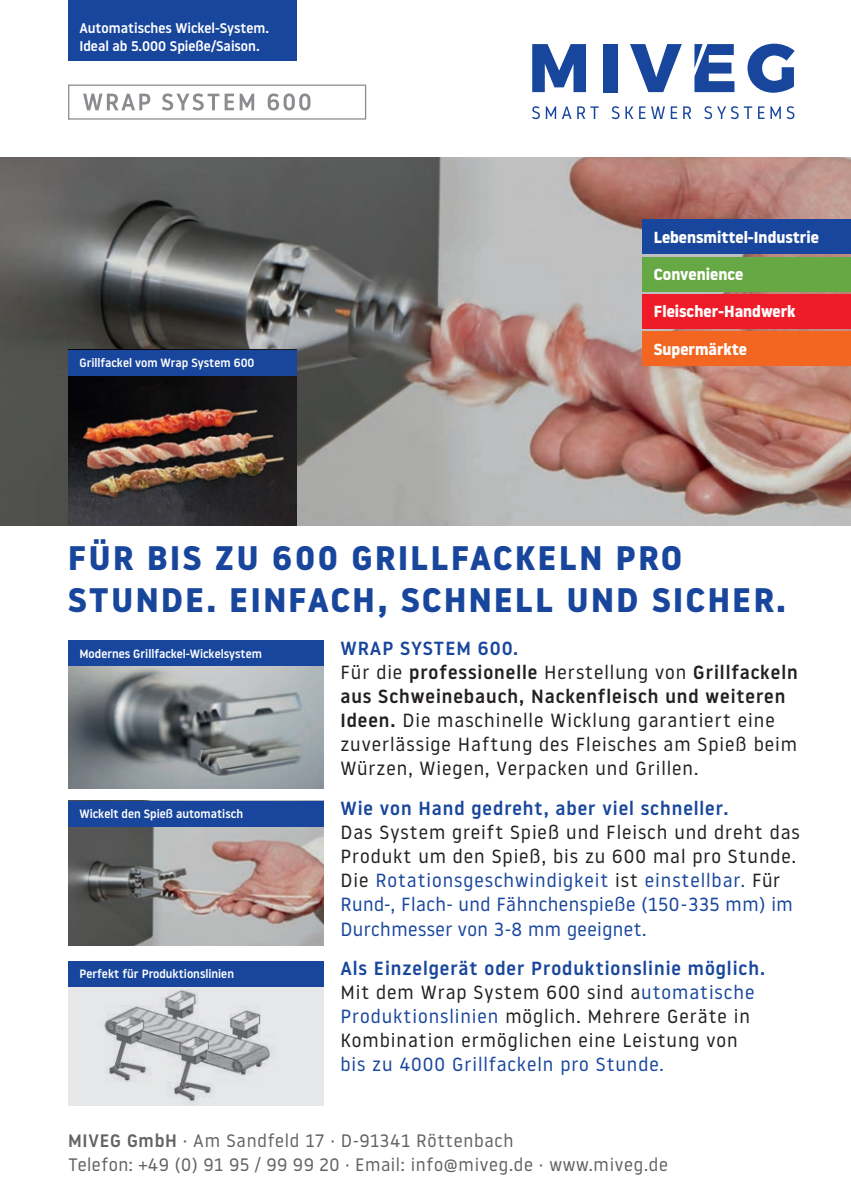
<style>
.page{position:relative;width:851px;height:1202px;background:#fff}
.page>*{position:absolute;margin:0;border:0;box-sizing:border-box;transform-origin:0 0}
.t1{font:700 34px/42px "Noway";letter-spacing:.075em;color:#18469d}
.t2{font:19px/24px "Noway";letter-spacing:.05em;color:#231f20}
.t3{font:19px/24.2px "Noway";letter-spacing:.05em;color:#18469d}
.t4{font:18px/24px "Noway";letter-spacing:.04em;color:#636366}
.t5{font:700 16px "Noway";color:#fff}
.t6{font:500 14px/18px "Noway";color:#fff}
.t7{font:500 12px "Noway";color:#fff}
.s1{font-weight:500;color:#18469d}
.s2{font-weight:500}
.s3{color:#231f20}
.s4{color:#18469d}
</style>
<div class="page">
<img style="left:0;top:157px;width:850px;height:369px">
<div style="left:68px;top:961px;width:255px;height:145px;background:#e6e7e9"></div>
<img style="left:91px;top:986px;width:202px;height:119px">
<img style="left:68px;top:666px;width:255px;height:122px">
<div style="left:68px;top:641px;width:255px;height:25px;background:#18469d"></div>
<img style="left:68px;top:826px;width:255px;height:119px">
<div style="left:68px;top:801px;width:255px;height:25px;background:#18469d"></div>
<svg style="left:532px;top:44px;width:54px;height:48px"></svg>
<div style="left:603px;top:44px;width:14px;height:48px;background:#18469d"></div>
<svg style="left:630px;top:44px;width:51px;height:48px"></svg>
<svg style="left:747px;top:44px;width:47px;height:49px"></svg>
<svg style="left:532px;top:106px;width:39px;height:13px"></svg>
<svg style="left:577px;top:106px;width:21px;height:13px"></svg>
<svg style="left:611px;top:106px;width:8px;height:13px"></svg>
<svg style="left:625px;top:106px;width:8px;height:13px"></svg>
<svg style="left:639px;top:106px;width:6px;height:13px"></svg>
<svg style="left:651px;top:106px;width:26px;height:13px"></svg>
<svg style="left:683px;top:106px;width:8px;height:13px"></svg>
<svg style="left:704px;top:106px;width:48px;height:13px"></svg>
<svg style="left:758px;top:106px;width:6px;height:13px"></svg>
<svg style="left:770px;top:106px;width:10px;height:13px"></svg>
<svg style="left:786px;top:106px;width:8px;height:13px"></svg>
<svg style="left:694px;top:44px;width:40px;height:48px"></svg>
<div style="left:68px;top:961px;width:255px;height:25px;background:#18469d"></div>
<div style="left:68px;top:85px;width:298px;height:35px;border:1px solid #8a8c8f"></div>
<svg style="left:83px;top:93px;width:227px;height:18px"></svg>
<div style="left:642px;top:220px;width:208px;height:34px;background:#18469d"></div>
<div style="left:642px;top:294px;width:208px;height:34px;background:#ee1c28"></div>
<div style="left:642px;top:257px;width:208px;height:34px;background:#66a843"></div>
<div style="left:642px;top:332px;width:208px;height:34px;background:#f36621"></div>
<div style="left:68px;top:0;width:228px;height:60px;background:#18469d"></div>
<img style="left:68px;top:375px;width:228px;height:151px">
<div style="left:68px;top:350px;width:228px;height:25px;background:#18469d"></div>
<p class="t6" style="left:79px;top:19px;width:191px">Automatisches Wickel-System.<br>Ideal ab 5.000 Spieße/Saison.</p>
<p class="t7" style="left:79px;top:355px;width:177px">Grillfackel vom Wrap System 600</p>
<p class="t5" style="left:653px;top:228px;width:166px">Lebensmittel-Industrie</p>
<p class="t5" style="left:653px;top:265px;width:91px">Convenience</p>
<p class="t5" style="left:653px;top:302px;width:143px">Fleischer-Handwerk</p>
<p class="t5" style="left:653px;top:340px;width:95px">Supermärkte</p>
<p class="t1" style="left:68px;top:537px;width:719px">FÜR BIS ZU 600 GRILLFACKELN PRO<br>STUNDE. EINFACH, SCHNELL UND SICHER.</p>
<p class="t2" style="left:340px;top:635px;width:458px"><span class="s1">WRAP SYSTEM 600.<br></span>Für die <span class="s2">professionelle</span> Herstellung von <span class="s2">Grillfackeln aus Schweinebauch, Nackenfleisch und weiteren Ideen.</span> Die maschinelle Wicklung garantiert eine zuverlässige Haftung des Fleisches am Spieß beim Würzen, Wiegen, Verpacken und Grillen.</p>
<p class="t7" style="left:79px;top:645px;width:184px">Modernes Grillfackel-Wickelsystem</p>
<p class="t7" style="left:79px;top:806px;width:165px">Wickelt den Spieß automatisch</p>
<p class="t7" style="left:79px;top:966px;width:156px">Perfekt für Produktionslinien</p>
<p class="t3" style="left:340px;top:796px;width:461px"><span class="s2">Wie von Hand gedreht, aber viel schneller.<br></span><span class="s3">Das System greift Spieß und Fleisch und dreht das Produkt um den Spieß, bis zu 600 mal pro Stunde.<br>Die</span> Rotationsgeschwindigkeit <span class="s3">ist</span> einstellbar. <span class="s3">Für </span>Rund-, Flach- und Fähnchenspieße (150-335 mm) im Durchmesser von 3-8 mm geeignet.</p>
<p class="t2" style="left:340px;top:956px;width:426px"><span class="s1">Als Einzelgerät oder Produktionslinie möglich.<br></span>Mit dem Wrap System 600 sind a<span class="s4">utomatische Produktionslinien</span> möglich. Mehrere Geräte in Kombination ermöglichen eine Leistung von <span class="s4">bis zu 4000 Grillfackeln pro Stunde.</span></p>
<p class="t4" style="left:68px;top:1128px;width:601px"><span class="s2">MIVEG GmbH</span> · Am Sandfeld 17 · D-91341 Röttenbach<br>Telefon: +49 (0) 91 95 / 99 99 20 · Email: info@miveg.de · www.miveg.de</p>
</div>
